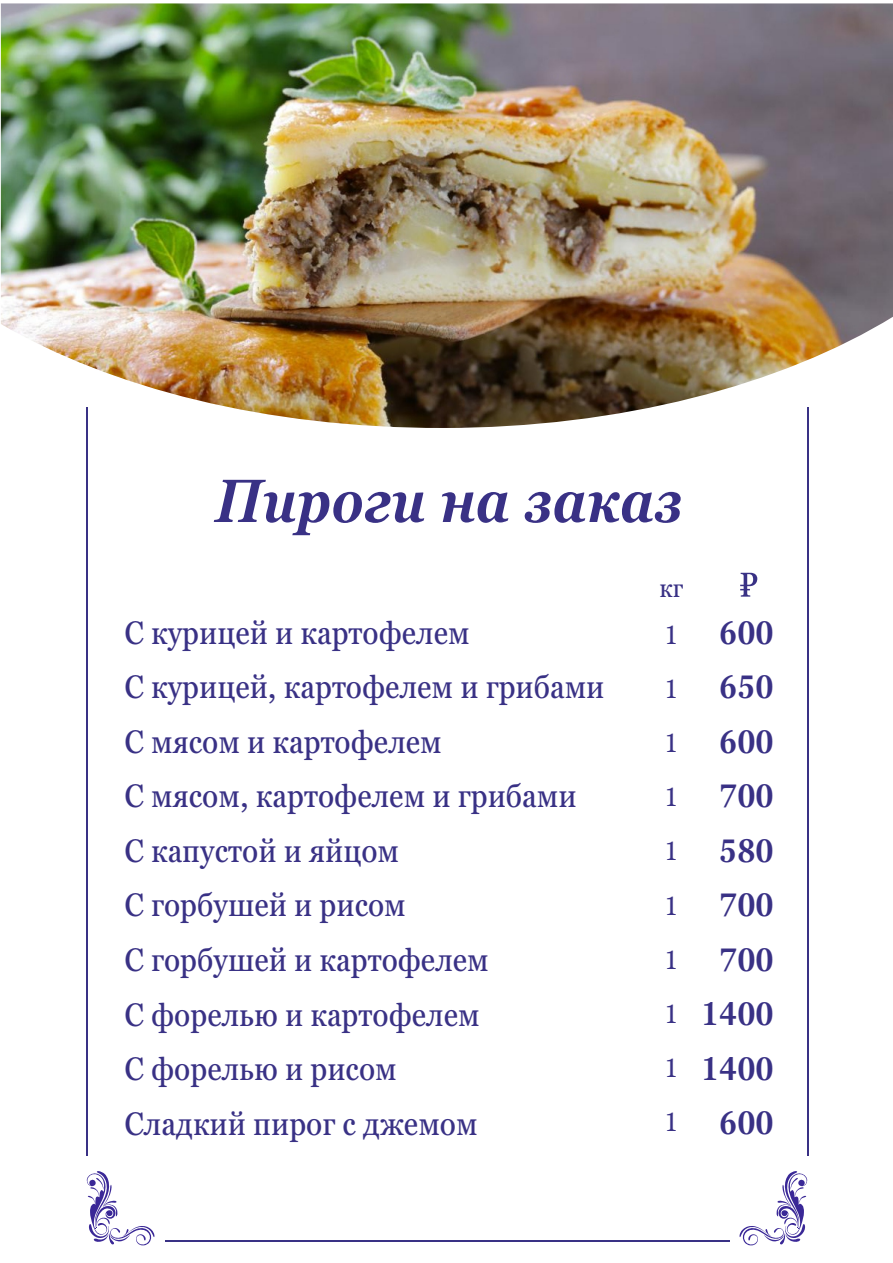
<style>
.page{position:relative;width:893px;height:1263px;background:#fff}
.page>*{position:absolute;margin:0;border:0;box-sizing:border-box;transform-origin:0 0}
.t1{font:italic 600 condensed 60.9px "Georgia Pro";color:#393185}
.t2{font:condensed 32.4px/54.6px "Georgia Pro";color:#393185}
.t3{font:600 condensed 32.4px/54.6px "Georgia Pro";color:#393185;text-align:center}
.t4{font:condensed 25.95px/54.2px "Georgia Pro";color:#393185;text-align:justify}
</style>
<div class="page">
<svg style="left:86px;top:1171px;width:69px;height:74px"></svg>
<img style="left:1px;top:3px;width:892px;height:425px">
<hr style="left:165px;top:1240px;width:565px;height:1px;background:#393185">
<hr style="left:86px;top:407px;width:1px;height:749px;background:#393185">
<hr style="left:808px;top:407px;width:1px;height:749px;background:#393185">
<svg style="left:739px;top:1171px;width:69px;height:74px"></svg>
<svg style="left:740px;top:573px;width:17px;height:24px"></svg>
<h1 class="t1" style="left:215px;top:476px;width:469px">Пироги на заказ</h1>
<p class="t4" style="left:659px;top:562px;width:25px">кг</p>
<p class="t2" style="left:124px;top:607px;width:482px">С курицей и картофелем<br>С курицей, картофелем и грибами<br>С мясом и картофелем<br>С мясом, картофелем и грибами<br>С капустой и яйцом<br>С горбушей и рисом<br>С горбушей и картофелем<br>С форелью и картофелем<br>С форелью и рисом<br>Сладкий пирог с джемом</p>
<p class="t4" style="left:665px;top:609px;width:15px">1<br>1<br>1<br>1<br>1<br>1<br>1<br>1<br>1<br>1</p>
<p class="t3" style="left:701px;top:607px;width:74px">600<br>650<br>600<br>700<br>580<br>700<br>700<br>1400<br>1400<br>600</p>
</div>
